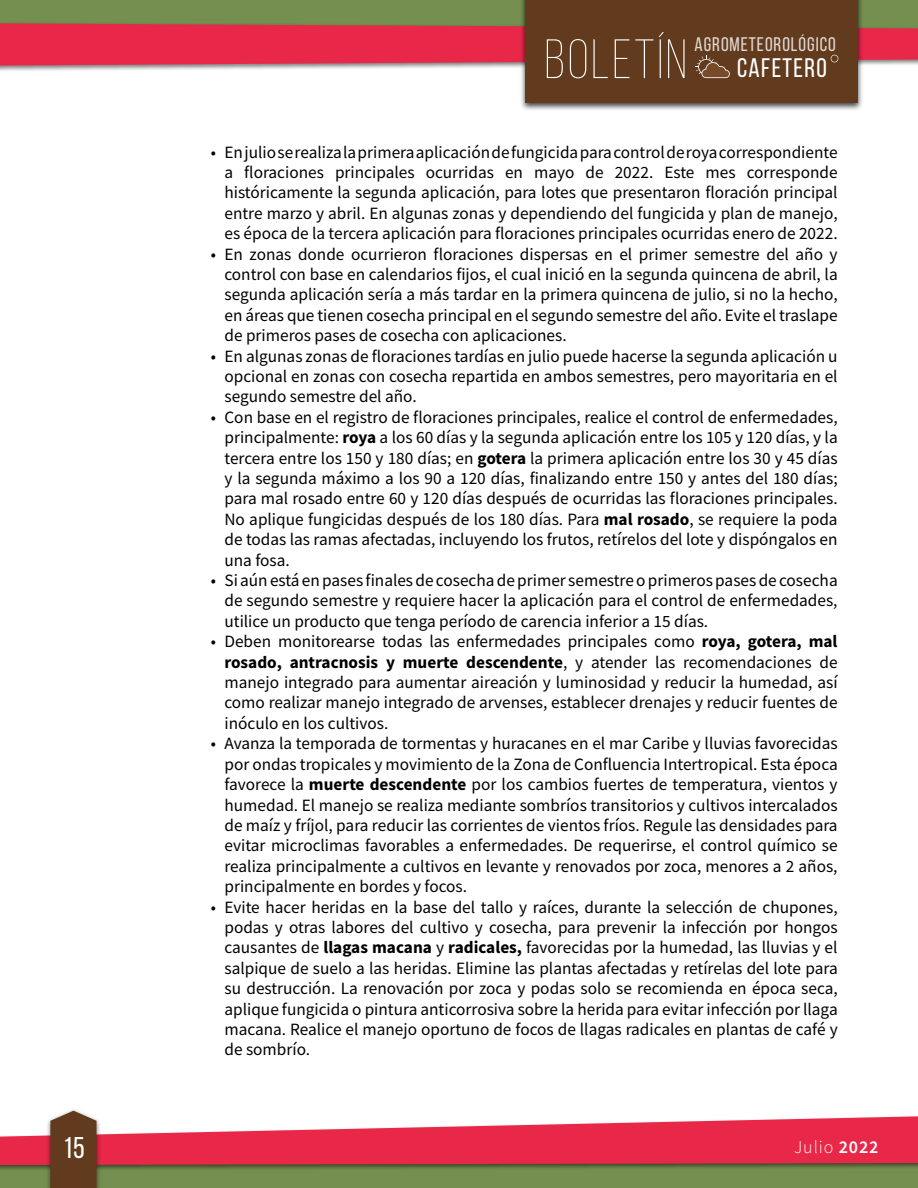
<style>
.page{position:relative;width:918px;height:1188px;background:#fff}
.page>*{position:absolute;margin:0;border:0;box-sizing:border-box;transform-origin:0 0}
.t1{font:300 55.35px "Bebas Neue";letter-spacing:.05em;color:#fff}
.t2{font:30px "Bebas Neue";color:#fff}
.t3{font:26.85px "Bebas Neue";letter-spacing:.05em;color:#fff}
.t4{font:19.65px "Bebas Neue";letter-spacing:.05em;color:#fff}
.t5{font:300 18px "Source Sans Pro";letter-spacing:.05em;color:#fff}
.t6{font:17.25px/20.4px "Source Sans Pro";color:#000;text-align:justify}
.s1{font-weight:700}
.s2{font-weight:600}
</style>
<div class="page">
<div style="left:0;top:1143px;width:918px;height:45px;background:#758f50"></div>
<div style="left:0;top:0;width:918px;height:55px;background:#758f50"></div>
<div style="left:0;top:1114px;width:918px;height:57px;background:#000;opacity:.5"></div>
<svg style="left:0;top:1116px;width:918px;height:49px;fill:#e92849"></svg>
<div style="left:520px;top:0;width:343px;height:111px;background:#000;opacity:.75"></div>
<div style="left:526px;top:0;width:332px;height:103px;background:#623a1d"></div>
<svg style="left:0;top:23px;width:918px;height:55px"></svg>
<div style="left:46px;top:1107px;width:55px;height:81px;background:#000;opacity:.5"></div>
<svg style="left:50px;top:1111px;width:47px;height:77px;background:#6b462b"></svg>
<h1 class="t1" style="left:545px;top:30px;width:144px">BOLETÍN</h1>
<p class="t4" style="left:695px;top:34px;width:143px">AGROMETEOROLÓGICO</p>
<h3 class="t3" style="left:737px;top:53px;width:91px">CAFETERO</h3>
<p class="t6" style="left:224px;top:141px;width:615px;text-indent:-14px">• En julio se realiza la primera aplicación de fungicida para control de roya correspondiente a floraciones principales ocurridas en mayo de 2022. Este mes corresponde históricamente la segunda aplicación, para lotes que presentaron floración principal entre marzo y abril. En algunas zonas y dependiendo del fungicida y plan de manejo, es época de la tercera aplicación para floraciones principales ocurridas enero de 2022.</p>
<p class="t6" style="left:224px;top:244px;width:615px;text-indent:-14px">• En zonas donde ocurrieron floraciones dispersas en el primer semestre del año y control con base en calendarios fijos, el cual inició en la segunda quincena de abril, la segunda aplicación sería a más tardar en la primera quincena de julio, si no la hecho, en áreas que tienen cosecha principal en el segundo semestre del año. Evite el traslape de primeros pases de cosecha con aplicaciones.</p>
<p class="t6" style="left:224px;top:346px;width:615px;text-indent:-14px">• En algunas zonas de floraciones tardías en julio puede hacerse la segunda aplicación u opcional en zonas con cosecha repartida en ambos semestres, pero mayoritaria en el segundo semestre del año.</p>
<p class="t6" style="left:224px;top:407px;width:615px;text-indent:-14px">• Con base en el registro de floraciones principales, realice el control de enfermedades, principalmente: <span class="s1">roya</span> a los 60 días y la segunda aplicación entre los 105 y 120 días, y la tercera entre los 150 y 180 días; en <span class="s1">gotera</span> la primera aplicación entre los 30 y 45 días y la segunda máximo a los 90 a 120 días, finalizando entre 150 y antes del 180 días; para mal rosado entre 60 y 120 días después de ocurridas las floraciones principales.<br>No aplique fungicidas después de los 180 días. Para <span class="s1">mal rosado</span>, se requiere la poda de todas las ramas afectadas, incluyendo los frutos, retírelos del lote y dispóngalos en una fosa.</p>
<p class="t6" style="left:224px;top:570px;width:615px;text-indent:-14px">• Si aún está en pases finales de cosecha de primer semestre o primeros pases de cosecha de segundo semestre y requiere hacer la aplicación para el control de enfermedades, utilice un producto que tenga período de carencia inferior a 15 días.</p>
<p class="t6" style="left:224px;top:631px;width:615px;text-indent:-14px">• Deben monitorearse todas las enfermedades principales como <span class="s1">roya, gotera, mal rosado, antracnosis y muerte descendente</span>, y atender las recomendaciones de manejo integrado para aumentar aireación y luminosidad y reducir la humedad, así como realizar manejo integrado de arvenses, establecer drenajes y reducir fuentes de inóculo en los cultivos.</p>
<p class="t6" style="left:224px;top:733px;width:615px;text-indent:-14px">• Avanza la temporada de tormentas y huracanes en el mar Caribe y lluvias favorecidas por ondas tropicales y movimiento de la Zona de Confluencia Intertropical. Esta época favorece la <span class="s1">muerte descendente</span> por los cambios fuertes de temperatura, vientos y humedad. El manejo se realiza mediante sombríos transitorios y cultivos intercalados de maíz y fríjol, para reducir las corrientes de vientos fríos. Regule las densidades para evitar microclimas favorables a enfermedades. De requerirse, el control químico se realiza principalmente a cultivos en levante y renovados por zoca, menores a 2 años, principalmente en bordes y focos.</p>
<p class="t6" style="left:224px;top:897px;width:615px;text-indent:-14px">• Evite hacer heridas en la base del tallo y raíces, durante la selección de chupones, podas y otras labores del cultivo y cosecha, para prevenir la infección por hongos causantes de <span class="s1">llagas macana</span> y <span class="s1">radicales,</span> favorecidas por la humedad, las lluvias y el salpique de suelo a las heridas. Elimine las plantas afectadas y retírelas del lote para su destrucción. La renovación por zoca y podas solo se recomienda en época seca, aplique fungicida o pintura anticorrosiva sobre la herida para evitar infección por llaga macana. Realice el manejo oportuno de focos de llagas radicales en plantas de café y de sombrío.</p>
<h2 class="t2" style="left:63px;top:1132px;width:23px">15</h2>
<p class="t5" style="left:794px;top:1135px;width:86px">Julio <span class="s2">2022</span></p>
</div>
